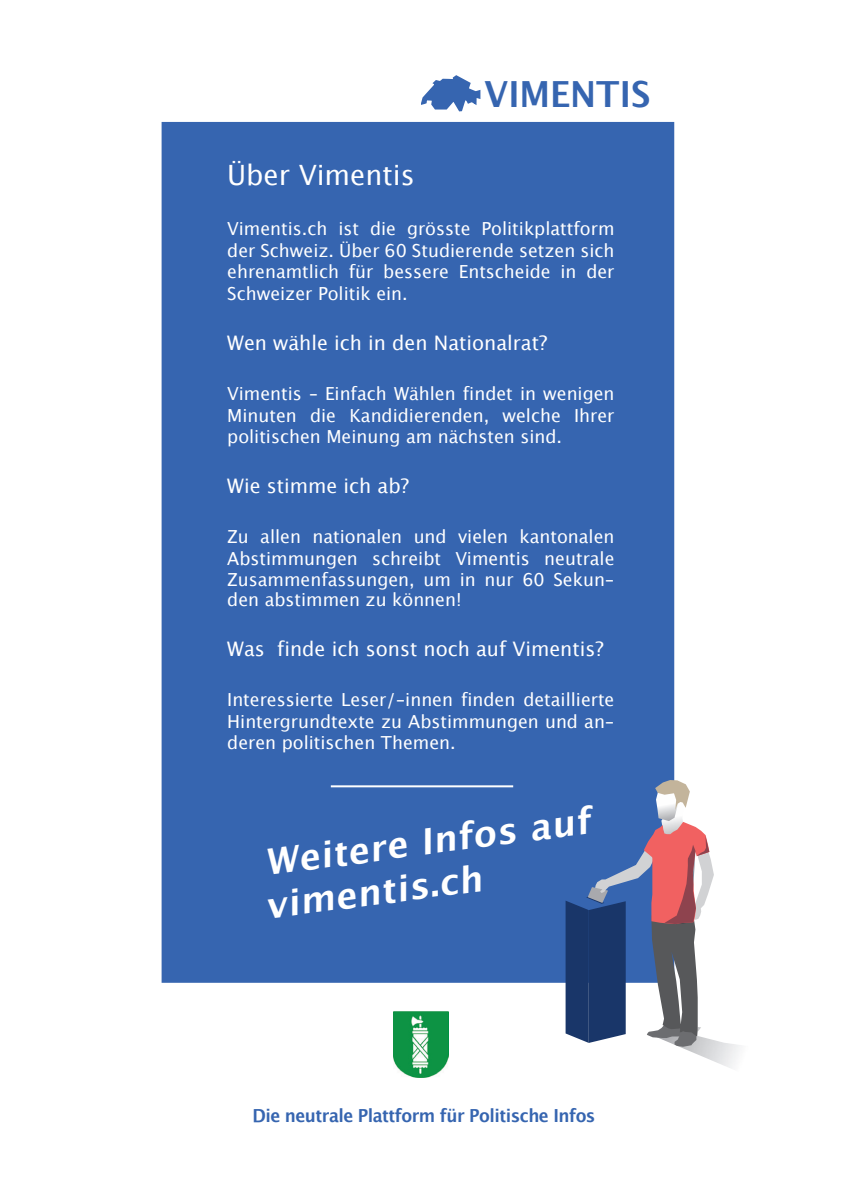
<style>
.page{position:relative;width:842px;height:1191px;background:#fff}
.page>*{position:absolute;margin:0;border:0;box-sizing:border-box;transform-origin:0 0}
.t1{font:700 36px/43.6px "Lucida Grande";color:#fff}
.t2{font:700 36px "Lucida Grande";color:#3665b0;scale:.94 1}
.Text_Sonderseiten{font:28px "Lucida Grande";color:#fff}
.Text_Sonderseiten-2{font:20px "Lucida Grande";color:#fff}
.Text_Sonderseiten-3{font:18px/21.6px "Lucida Grande";color:#fff;text-align:justify}
.t3{font:700 18px "Lucida Grande";letter-spacing:-.03em;color:#3665b0;scale:.94 1}
</style>
<div class="page">
<div style="left:162px;top:122px;width:512px;height:860px;background:#3665b0"></div>
<hr style="left:331px;top:785px;width:182px;height:2px;background:#fff">
<img style="left:678px;top:1040px;width:62px;height:28px">
<svg style="left:566px;top:780px;width:148px;height:266px"></svg>
<svg style="left:420px;top:75px;width:89px;height:62px"></svg>
<img style="left:394px;top:1011px;width:54px;height:66px">
<h1 class="t2" style="left:485px;top:65px;width:178px">VIMENTIS</h1>
<p class="Text_Sonderseiten" style="left:227px;top:156px;width:189px">Über Vimentis</p>
<p class="Text_Sonderseiten-3" style="left:227px;top:219px;width:389px">Vimentis.ch ist die grösste Politikplattform der Schweiz. Über 60 Studierende setzen sich ehrenamtlich für bessere Entscheide in der Schweizer Politik ein.</p>
<p class="Text_Sonderseiten-2" style="left:227px;top:329px;width:322px">Wen wähle ich in den Nationalrat?</p>
<p class="Text_Sonderseiten-3" style="left:227px;top:383px;width:389px">Vimentis – Einfach Wählen findet in wenigen Minuten die Kandidierenden, welche Ihrer politischen Meinung am nächsten sind.</p>
<p class="Text_Sonderseiten-2" style="left:227px;top:472px;width:183px">Wie stimme ich ab?</p>
<p class="Text_Sonderseiten-3" style="left:227px;top:527px;width:389px;line-height:21px">Zu allen nationalen und vielen kantonalen Abstimmungen schreibt Vimentis neutrale Zusammenfassungen, um in nur 60 Sekun&shy;den abstimmen zu können!</p>
<p class="Text_Sonderseiten-2" style="left:227px;top:635px;width:378px">Was finde ich sonst noch auf Vimentis?</p>
<p class="Text_Sonderseiten-3" style="left:227px;top:690px;width:389px">Interessierte Leser/-innen finden detaillierte Hintergrundtexte zu Abstimmungen und an&shy;deren politischen Themen.</p>
<h1 class="t1" style="left:257px;top:840px;width:334px;rotate:-7deg">Weitere Infos auf vimentis.ch</h1>
<p class="t3" style="left:252px;top:1101px;width:366px">Die neutrale Plattform für Politische Infos</p>
</div>
